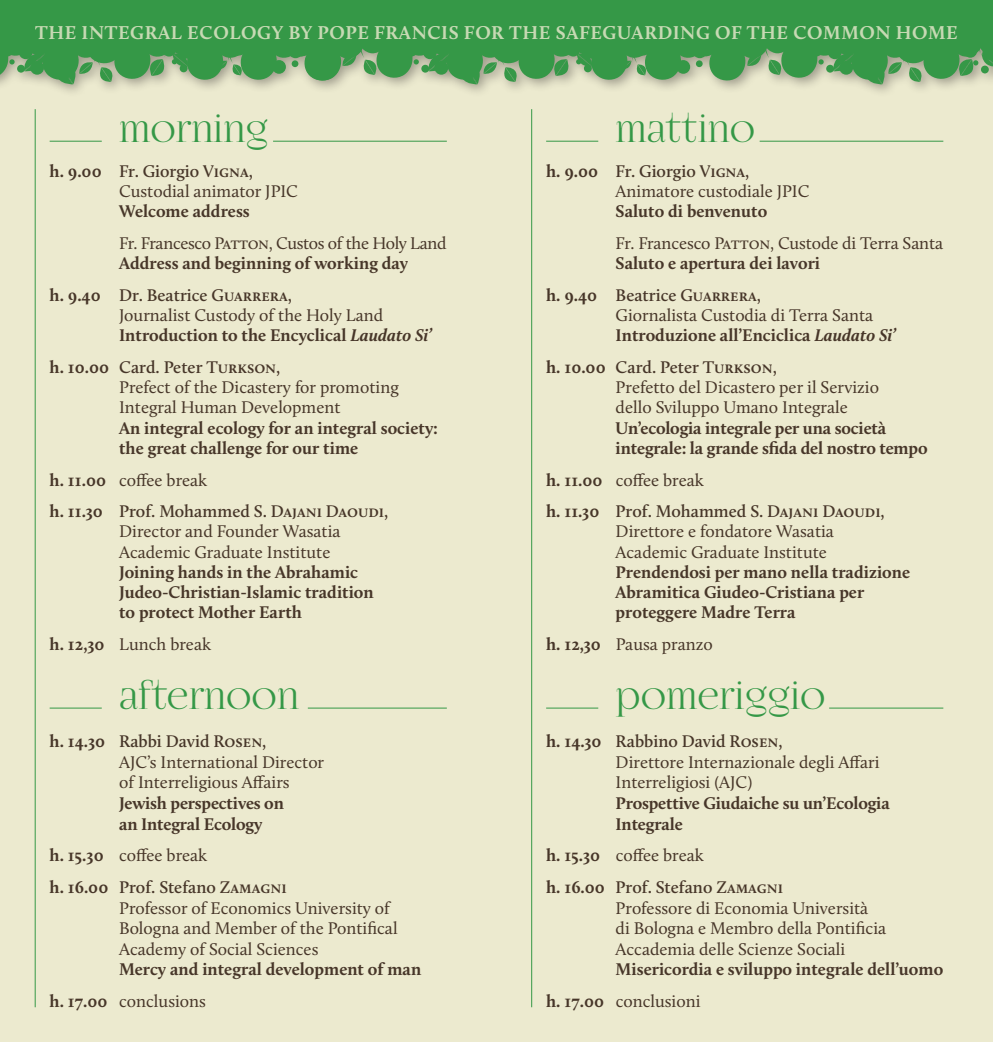
<style>
.page{position:relative;width:993px;height:1042px;background:#fff}
.page>*{position:absolute;margin:0;border:0;box-sizing:border-box;transform-origin:0 0}
.t1{font:42px "Fogtwo No 5";color:#359847}
.t2{font:700 19.25px "Calluna";letter-spacing:.035em;color:#eceacf}
.t3{font:700 17.5px/20.3px "Calluna";color:#473629}
.t4{font:17.5px/20.5px "Calluna";color:#473629}
.t5{font:17.5px/20.3px "Calluna";letter-spacing:-.02em;color:#473629}
.s1{font-weight:700}
.s2{font-weight:600}
.s3{font-weight:400}
.s4{font-style:italic}
</style>
<div class="page">
<div style="left:0;top:0;width:992px;height:98px;background:#231f20;opacity:.4"></div>
<svg style="left:0;top:0;width:992px;height:84px"></svg>
<hr style="left:759px;top:141px;width:184px;height:1px;background:#359847">
<hr style="left:273px;top:141px;width:173px;height:1px;background:#359847">
<hr style="left:35px;top:109px;width:1px;height:898px;background:#359847">
<hr style="left:531px;top:109px;width:1px;height:898px;background:#359847">
<hr style="left:308px;top:707px;width:138px;height:1px;background:#359847">
<hr style="left:50px;top:707px;width:52px;height:1px;background:#359847">
<hr style="left:828px;top:707px;width:115px;height:1px;background:#359847">
<hr style="left:546px;top:707px;width:52px;height:1px;background:#359847">
<hr style="left:50px;top:141px;width:52px;height:1px;background:#359847">
<hr style="left:546px;top:141px;width:52px;height:1px;background:#359847">
<p class="t2" style="left:35px;top:21px;width:923px">THE INTEGRAL ECOLOGY BY POPE FRANCIS FOR THE SAFEGUARDING OF THE COMMON HOME</p>
<p class="t1" style="left:119px;top:109px;width:150px">morning</p>
<p class="t1" style="left:615px;top:109px;width:141px">mattino</p>
<p class="t4" style="left:119px;top:161px;width:180px;text-indent:-69px"><span class="s1">h. 9.00</span> <span class="s2">Fr. Giorgio Vigna,<br></span>Custodial animator JPIC<br><span class="s1">Welcome address</span></p>
<p class="t5" style="left:119px;top:233px;width:329px">Fr. Francesco Patton, Custos of the Holy Land<br><span class="s1">Address and beginning of working day</span></p>
<p class="t3" style="left:119px;top:284px;width:314px;text-indent:-69px">h. 9.40 <span class="s2">Dr. Beatrice Guarrera,<br></span><span class="s3">Journalist Custody of the Holy Land<br></span>Introduction to the Encyclical <span class="s4">Laudato Si’</span></p>
<p class="t3" style="left:119px;top:357px;width:320px;text-indent:-69px">h. 10.00 <span class="s2">Card. Peter Turkson,<br></span><span class="s3">Prefect of the Dicastery for promoting Integral Human Development<br></span>An integral ecology for an integral society: the great challenge for our time</p>
<p class="t4" style="left:50px;top:469px;width:159px"><span class="s1">h. 11.00</span> coffee break</p>
<p class="t3" style="left:119px;top:501px;width:270px;text-indent:-69px">h. 11.30 <span class="s2">Prof. Mohammed S. Dajani Daoudi,<br></span><span class="s3">Director and Founder Wasatia<br>Academic Graduate Institute<br></span>Joining hands in the Abrahamic<br>Judeo-Christian-Islamic tradition to protect Mother Earth</p>
<p class="t4" style="left:50px;top:634px;width:163px"><span class="s1">h. 12,30</span> Lunch break</p>
<p class="t3" style="left:615px;top:161px;width:195px;text-indent:-69px">h. 9.00 <span class="s2">Fr. Giorgio Vigna,<br></span><span class="s3">Animatore custodiale JPIC<br></span>Saluto di benvenuto</p>
<p class="t4" style="left:615px;top:233px;width:329px">Fr. Francesco Patton, Custode di Terra Santa<br><span class="s1">Saluto e apertura dei lavori</span></p>
<p class="t3" style="left:615px;top:284px;width:281px;text-indent:-69px">h. 9.40 <span class="s2">Beatrice Guarrera,<br></span><span class="s3">Giornalista Custodia di Terra Santa<br></span>Introduzione all’Enciclica <span class="s4">Laudato Si’</span></p>
<p class="t3" style="left:615px;top:357px;width:313px;text-indent:-69px">h. 10.00 <span class="s2">Card. Peter Turkson,<br></span><span class="s3">Prefetto del Dicastero per il Servizio<br>dello Sviluppo Umano Integrale </span>Un’ecologia integrale per una società integrale: la grande sfida del nostro tempo</p>
<p class="t4" style="left:546px;top:469px;width:159px"><span class="s1">h. 11.00</span> coffee break</p>
<p class="t3" style="left:615px;top:501px;width:296px;text-indent:-69px">h. 11.30 <span class="s2">Prof. Mohammed S. Dajani Daoudi, </span><span class="s3">Direttore e fondatore Wasatia<br>Academic Graduate Institute </span>Prendendosi per mano nella tradizione Abramitica Giudeo-Cristiana per proteggere Madre Terra</p>
<p class="t4" style="left:546px;top:634px;width:168px"><span class="s1">h. 12,30</span> Pausa pranzo</p>
<p class="t1" style="left:119px;top:676px;width:181px">afternoon</p>
<p class="t1" style="left:615px;top:676px;width:211px">pomeriggio</p>
<p class="t4" style="left:119px;top:731px;width:206px;text-indent:-69px"><span class="s1">h. 14.30</span> <span class="s2">Rabbi David Rosen,<br></span>AJC’s International Director of Interreligious Affairs<br><span class="s1">Jewish perspectives on<br>an Integral Ecology</span></p>
<p class="t4" style="left:50px;top:845px;width:159px"><span class="s1">h. 15.30</span> coffee break</p>
<p class="t4" style="left:119px;top:877px;width:303px;text-indent:-69px"><span class="s1">h. 16.00</span> <span class="s2">Prof. Stefano Zamagni<br></span>Professor of Economics University of Bologna and Member of the Pontifical Academy of Social Sciences<br><span class="s1">Mercy and integral development of man</span></p>
<p class="t4" style="left:50px;top:991px;width:158px"><span class="s1">h. 17.00</span> conclusions</p>
<p class="t4" style="left:615px;top:731px;width:275px;text-indent:-69px"><span class="s1">h. 14.30</span> <span class="s2">Rabbino David Rosen,<br></span>Direttore Internazionale degli Affari<br>Interreligiosi (AJC)<br><span class="s1">Prospettive Giudaiche su un’Ecologia<br>Integrale</span></p>
<p class="t4" style="left:546px;top:845px;width:159px"><span class="s1">h. 15.30</span> coffee break</p>
<p class="t4" style="left:615px;top:877px;width:329px;text-indent:-69px"><span class="s1">h. 16.00</span> <span class="s2">Prof. Stefano Zamagni<br></span>Professore di Economia Università<br>di Bologna e Membro della Pontificia Accademia delle Scienze Sociali <span class="s1">Misericordia e sviluppo integrale dell’uomo</span></p>
<p class="t4" style="left:546px;top:991px;width:156px"><span class="s1">h. 17.00</span> conclusioni</p>
</div>
